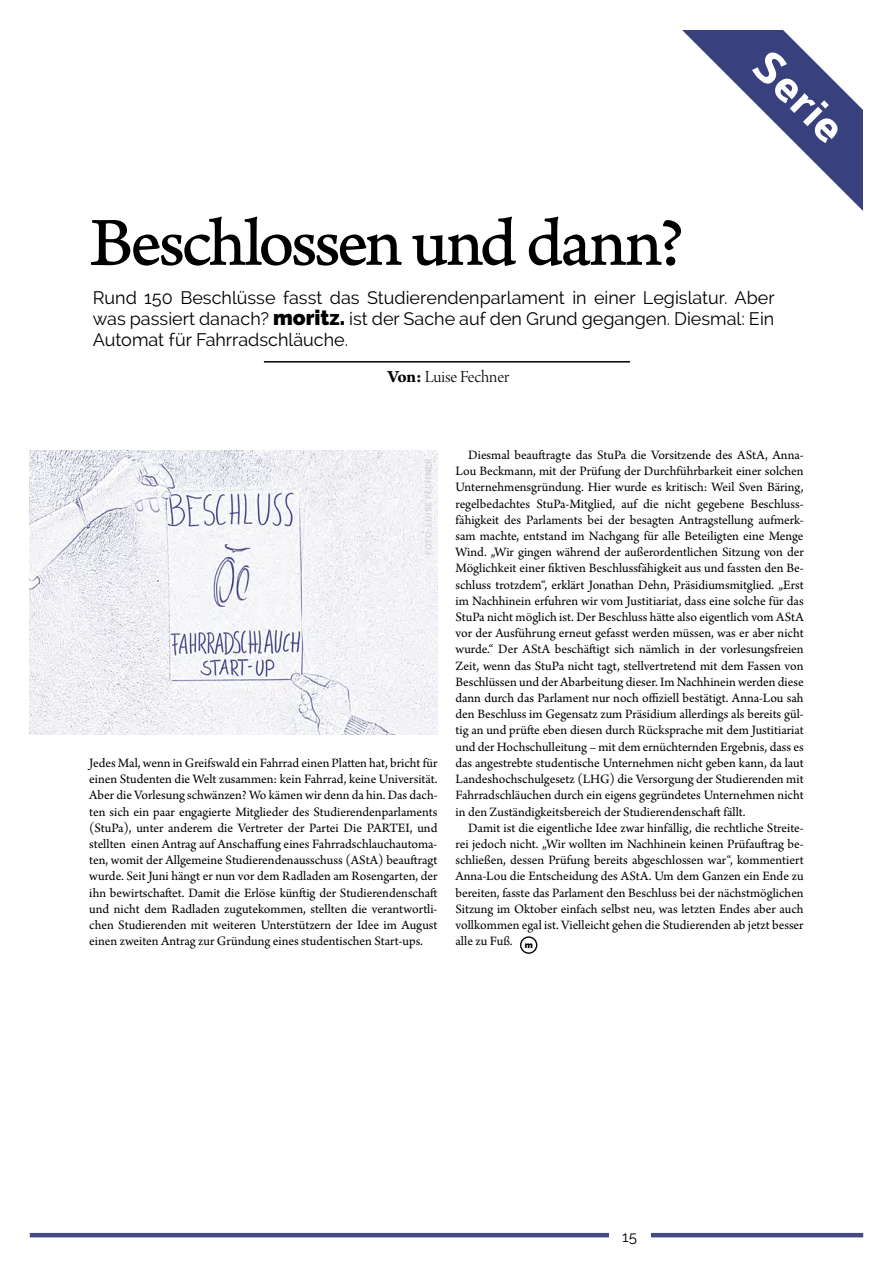
<style>
.page{position:relative;width:893px;height:1263px;background:#fff}
.page>*{position:absolute;margin:0;border:0;box-sizing:border-box;transform-origin:0 0}
.t1{font:72px "Arno Pro Caption";letter-spacing:-.05em;color:#000}
.t2{font:700 46.5px "Colaborate";color:#fff}
.t3{font:18px/21px "Raleway";color:#000;text-align:justify}
.t4{font:18px "Arno Pro Light Display";letter-spacing:-.005em;color:#000}
.t5{font:15px "Raleway";color:#000}
.t6{font:13.5px/16.2px "Arno Pro";color:#000;text-align:justify}
.t7{font:700 9px "Corbel";letter-spacing:.04em;color:#d5d5d3}
.t8{font:800 8.55px "Raleway";color:#000}
.s1{font-weight:800;font-size:21px}
.s2{font-family:"Arno Pro";font-weight:700}
</style>
<div class="page">
<hr style="left:30px;top:1233px;width:833px;height:4px;background:#434984">
<div style="left:609px;top:1227px;width:41px;height:18px;background:#fff"></div>
<img style="left:30px;top:450px;width:407px;height:284px">
<svg style="left:682px;top:30px;width:181px;height:181px"></svg>
<hr style="left:264px;top:361px;width:366px;height:2px;background:#000">
<div style="left:520px;top:936px;width:17px;height:18px;border:1px solid #000;border-radius:50%"></div>
<h1 class="t1" style="left:90px;top:200px;width:597px">Beschlossen und dann?</h1>
<h2 class="t2" style="left:777px;top:41px;width:112px;rotate:45deg">Serie</h2>
<h3 class="t3" style="left:93px;top:287px;width:683px">Rund 150 Beschlüsse fasst das Studierendenparlament in einer Legislatur. Aber was passiert danach? <span class="s1">moritz.</span> ist der Sache auf den Grund gegangen. Diesmal: Ein Automat für Fahrradschläuche.</h3>
<h3 class="t4" style="left:387px;top:367px;width:123px"><span class="s2">Von:</span> Luise Fechner</h3>
<p class="t7" style="left:423px;top:555px;width:98px;rotate:-90deg">Foto: Luise Fechner</p>
<p class="t6" style="left:89px;top:755px;width:350px">Jedes Mal, wenn in Greifswald ein Fahrrad einen Platten hat, bricht für einen Studenten die Welt zusammen: kein Fahrrad, keine Universität.<br>Aber die Vorlesung schwänzen? Wo kämen wir denn da hin. Das dach&shy;ten sich ein paar engagierte Mitglieder des Studierendenparlaments (StuPa), unter anderem die Vertreter der Partei Die PARTEI, und stellten einen Antrag auf Anschaffung eines Fahrradschlauchautoma&shy;ten, womit der Allgemeine Studierendenausschuss (AStA) beauftragt wurde. Seit Juni hängt er nun vor dem Radladen am Rosengarten, der ihn bewirtschaftet. Damit die Erlöse künftig der Studierendenschaft und nicht dem Radladen zugutekommen, stellten die verantwortli&shy;chen Studierenden mit weiteren Unterstützern der Idee im August einen zweiten Antrag zur Gründung eines studentischen Start-ups.</p>
<p class="t6" style="left:455px;top:448px;width:350px;text-indent:13px">Diesmal beauftragte das StuPa die Vorsitzende des AStA, Anna-Lou Beckmann, mit der Prüfung der Durchführbarkeit einer solchen Unternehmensgründung. Hier wurde es kritisch: Weil Sven Bäring, regelbedachtes StuPa-Mitglied, auf die nicht gegebene Beschluss&shy;fähigkeit des Parlaments bei der besagten Antragstellung aufmerk&shy;sam machte, entstand im Nachgang für alle Beteiligten eine Menge Wind. „Wir gingen während der außerordentlichen Sitzung von der Möglichkeit einer fiktiven Beschlussfähigkeit aus und fassten den Be&shy;schluss trotzdem“, erklärt Jonathan Dehn, Präsidiumsmitglied. „Erst im Nachhinein erfuhren wir vom Justitiariat, dass eine solche für das StuPa nicht möglich ist. Der Beschluss hätte also eigentlich vom AStA vor der Ausführung erneut gefasst werden müssen, was er aber nicht wurde.“ Der AStA beschäftigt sich nämlich in der vorlesungsfreien Zeit, wenn das StuPa nicht tagt, stellvertretend mit dem Fassen von Beschlüssen und der Abarbeitung dieser. Im Nachhinein werden diese dann durch das Parlament nur noch offiziell bestätigt. Anna-Lou sah den Beschluss im Gegensatz zum Präsidium allerdings als bereits gül&shy;tig an und prüfte eben diesen durch Rücksprache mit dem Justitiariat und der Hochschulleitung – mit dem ernüchternden Ergebnis, dass es das angestrebte studentische Unternehmen nicht geben kann, da laut Landeshochschulgesetz (LHG) die Versorgung der Studierenden mit Fahrradschläuchen durch ein eigens gegründetes Unternehmen nicht in den Zuständigkeitsbereich der Studierendenschaft fällt.</p>
<p class="t6" style="left:455px;top:820px;width:350px;text-indent:13px">Damit ist die eigentliche Idee zwar hinfällig, die rechtliche Streite&shy;rei jedoch nicht. „Wir wollten im Nachhinein keinen Prüfauftrag be&shy;schließen, dessen Prüfung bereits abgeschlossen war“, kommentiert Anna-Lou die Entscheidung des AStA. Um dem Ganzen ein Ende zu bereiten, fasste das Parlament den Beschluss bei der nächstmöglichen Sitzung im Oktober einfach selbst neu, was letzten Endes aber auch vollkommen egal ist. Vielleicht gehen die Studierenden ab jetzt besser alle zu Fuß.</p>
<p class="t8" style="left:525px;top:940px;width:10px">m</p>
<p class="t5" style="left:622px;top:1228px;width:16px">15</p>
</div>
